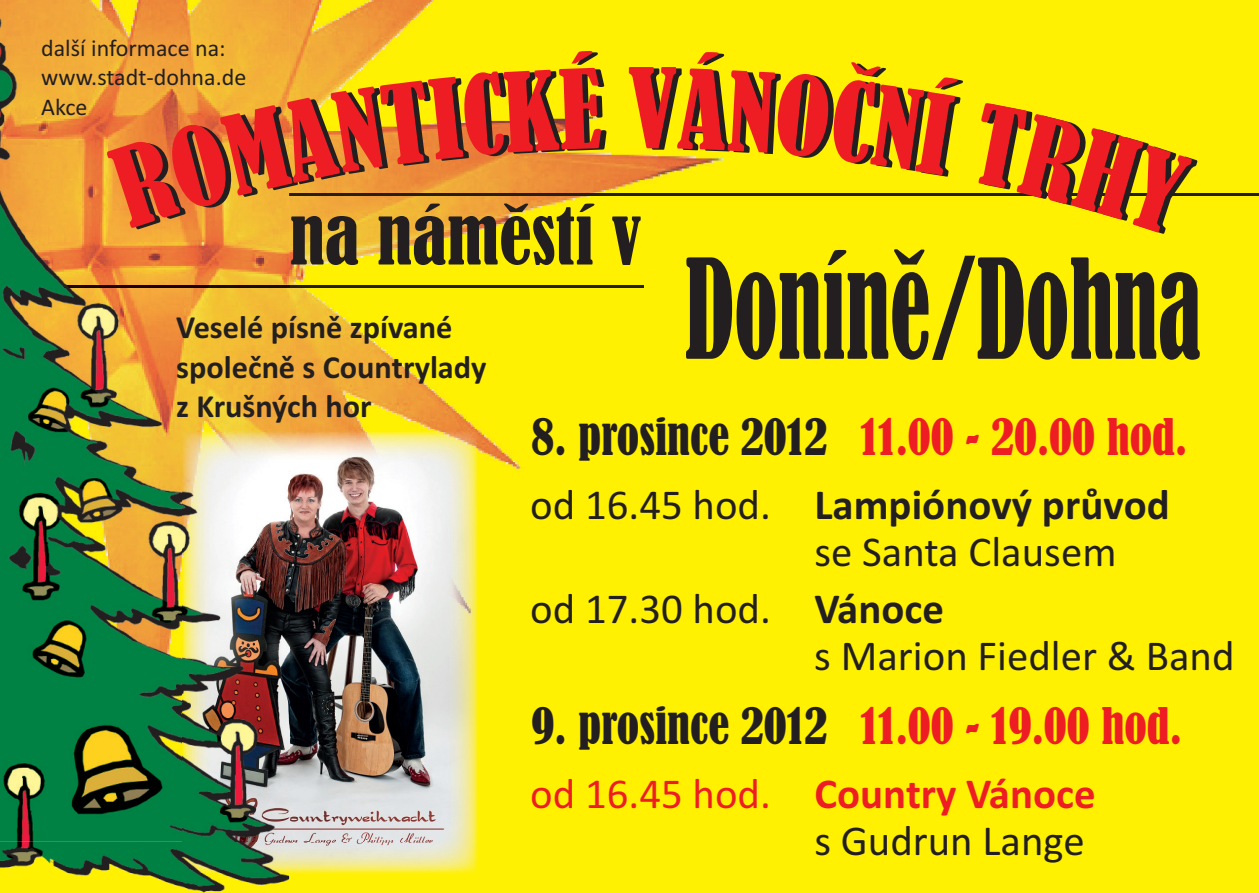
<style>
.page{position:relative;width:1259px;height:893px;background:#fff101}
.page>*{position:absolute;margin:0;border:0;box-sizing:border-box;transform-origin:0 0}
.t1{font:condensed 46.8px "Bernard";color:#ee1d23}
.t2{font:condensed 46.8px "Bernard";color:#231f20}
.t3{font:42.9px "Calibri";color:#231f20}
.t4{font:700 42.9px "Calibri";color:#231f20}
.t5{font:700 42.9px "Calibri";color:#ee1d23}
.t6{font:42.9px "Calibri";color:#ee1d23}
.t7{font:700 32.4px/39.6px "Calibri";color:#231f20}
.t8{font:24px/29.4px "Calibri";color:#231f20}
</style>
<div class="page">
<img style="left:289px;top:0;width:355px;height:472px">
<hr style="left:289px;top:194px;width:970px;height:2px;background:#231f20">
<hr style="left:0;top:285px;width:643px;height:2px;background:#231f20">
<img style="left:289px;top:432px;width:188px;height:440px">
<img style="left:0;top:0;width:289px;height:893px">
<svg style="left:107px;top:51px;width:1085px;height:181px"></svg>
<svg style="left:291px;top:203px;width:349px;height:62px"></svg>
<svg style="left:686px;top:249px;width:513px;height:111px"></svg>
<p class="t8" style="left:41px;top:35px;width:207px">další informace na: www.stadt-dohna.de<br>Akce</p>
<p class="t7" style="left:176px;top:310px;width:312px">Veselé písně zpívané společně s Countrylady z Krušných hor</p>
<p class="t2" style="left:531px;top:418px;width:297px">8. prosince 2012</p>
<p class="t1" style="left:860px;top:418px;width:328px">11.00 - 20.00 hod.</p>
<p class="t3" style="left:530px;top:489px;width:242px">od 16.45 hod.</p>
<p class="t3" style="left:530px;top:594px;width:242px">od 17.30 hod.</p>
<p class="t4" style="left:814px;top:488px;width:357px">Lampiónový průvod</p>
<p class="t3" style="left:814px;top:537px;width:304px">se Santa Clausem</p>
<p class="t4" style="left:814px;top:593px;width:131px">Vánoce</p>
<p class="t3" style="left:814px;top:641px;width:422px">s Marion Fiedler &amp; Band</p>
<p class="t2" style="left:531px;top:707px;width:297px">9. prosince 2012</p>
<p class="t1" style="left:860px;top:707px;width:323px">11.00 - 19.00 hod.</p>
<p class="t6" style="left:530px;top:779px;width:242px">od 16.45 hod.</p>
<p class="t5" style="left:814px;top:777px;width:283px">Country Vánoce</p>
<p class="t3" style="left:814px;top:826px;width:272px">s Gudrun Lange</p>
</div>
